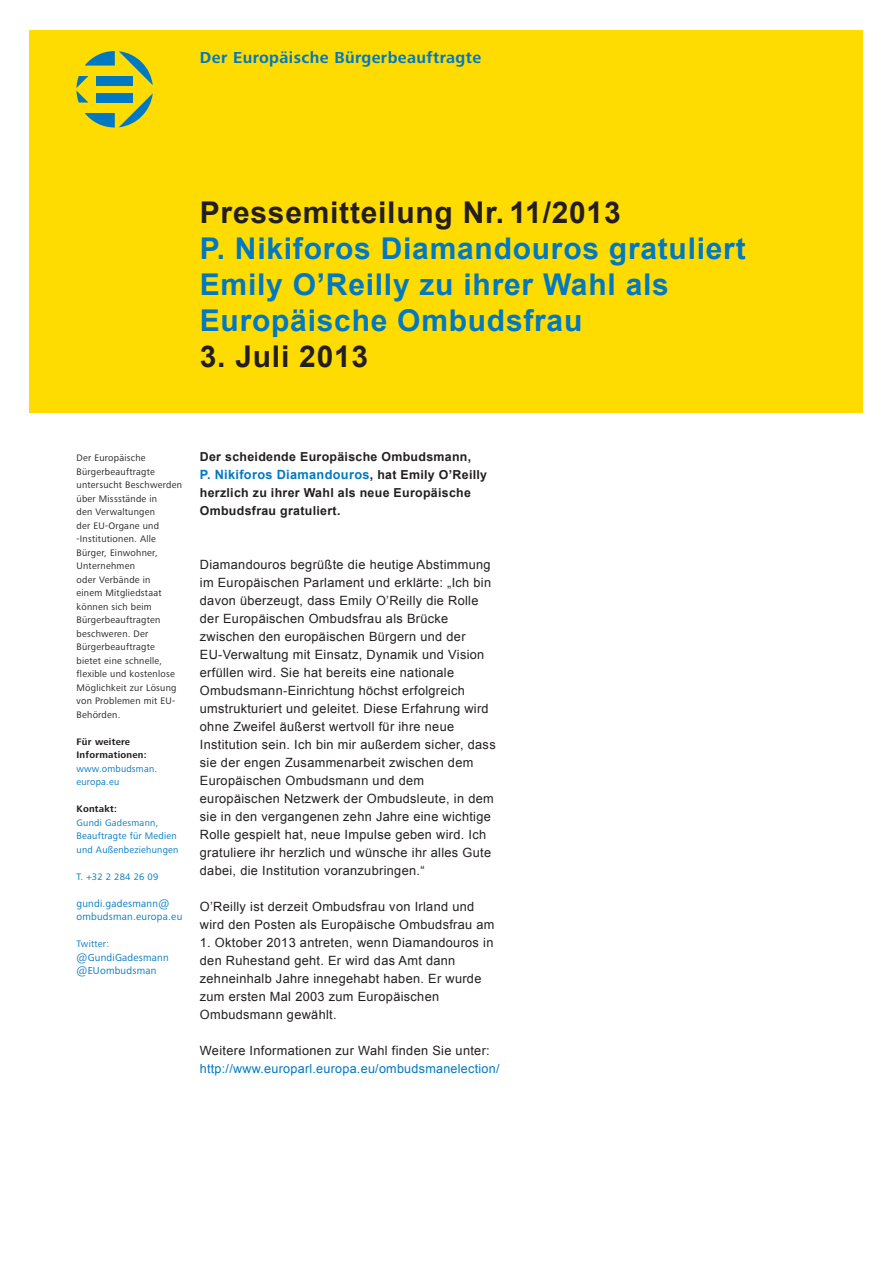
<style>
.page{position:relative;width:893px;height:1263px;background:#fff}
.page>*{position:absolute;margin:0;border:0;box-sizing:border-box;transform-origin:0 0}
.t1{font:700 30px/36px "Arial";letter-spacing:.025em;color:#0079c2}
.t2{font:700 30px "Arial";letter-spacing:.025em;color:#231f20}
.t3{font:700 16.5px "Frutiger Next LTW1 G";letter-spacing:.025em;color:#0079c2}
.t4{font:12.75px/18px "Arial";letter-spacing:.025em;color:#231f20}
.t5{font:700 12.75px "Arial";letter-spacing:.025em;color:#0079c2}
.t6{font:12.6px "Arial";letter-spacing:.02em;color:#0079c2}
.t7{font:700 12.3px/18px "Arial";letter-spacing:.025em;color:#231f20}
.t8{font:10.5px/13.5px "Frutiger Next LTW1 G";letter-spacing:.02em;color:#0079c2}
.t9{font:9.75px/13.5px "Frutiger Next LTW1 G";letter-spacing:.025em;color:#231f20}
.t10{font:9.75px/13.5px "Frutiger Next LTW1 G";letter-spacing:.025em;color:#0079c2}
.t11{font:700 9.75px/13.5px "Frutiger Next LTW1 G";letter-spacing:.025em;color:#231f20}
.s1{font-size:12.3px;color:#231f20}
</style>
<div class="page">
<div style="left:30px;top:30px;width:833px;height:382px;background:#ffdc01"></div>
<svg style="left:76px;top:51px;width:77px;height:77px"></svg>
<p class="t3" style="left:200px;top:48px;width:283px">Der Europäische Bürgerbeauftragte</p>
<p class="t2" style="left:200px;top:192px;width:422px">Pressemitteilung Nr. 11/2013</p>
<p class="t1" style="left:200px;top:231px;width:547px">P. Nikiforos Diamandouros gratuliert<br>Emily O’Reilly zu ihrer Wahl als<br>Europäische Ombudsfrau</p>
<p class="t2" style="left:200px;top:336px;width:170px">3. Juli 2013</p>
<p class="t9" style="left:77px;top:451px;width:107px">Der Europäische<br>Bürgerbeauftragte untersucht Beschwerden über Missstände in<br>den Verwaltungen<br>der EU-Organe und -Institutionen. Alle<br>Bürger, Einwohner,<br>Unternehmen<br>oder Verbände in<br>einem Mitgliedstaat können sich beim<br>Bürgerbeauftragten beschweren. Der<br>Bürgerbeauftragte<br>bietet eine schnelle, flexible und kostenlose<br>Möglichkeit zur Lösung von Problemen mit EU-<br>Behörden.</p>
<p class="t11" style="left:77px;top:735px;width:72px">Für weitere<br>Informationen:</p>
<p class="t10" style="left:77px;top:762px;width:82px">www.ombudsman. europa.eu</p>
<p class="t11" style="left:77px;top:802px;width:42px">Kontakt:</p>
<p class="t10" style="left:77px;top:816px;width:104px">Gundi Gadesmann,<br>Beauftragte für Medien und Außenbeziehungen</p>
<p class="t10" style="left:77px;top:870px;width:83px">T. +32 2 284 26 09</p>
<p class="t8" style="left:77px;top:897px;width:107px">gundi.gadesmann@ ombudsman.europa.eu</p>
<p class="t10" style="left:77px;top:937px;width:34px">Twitter:</p>
<p class="t8" style="left:77px;top:951px;width:94px">@GundiGadesmann</p>
<p class="t8" style="left:77px;top:964px;width:81px">@EUombudsman</p>
<p class="t7" style="left:200px;top:448px;width:273px">Der scheidende Europäische Ombudsmann,</p>
<p class="t5" style="left:200px;top:466px;width:289px">P. Nikiforos Diamandouros<span class="s1">, hat Emily O’Reilly</span></p>
<p class="t7" style="left:200px;top:484px;width:273px">herzlich zu ihrer Wahl als neue Europäische<br>Ombudsfrau gratuliert.</p>
<p class="t4" style="left:200px;top:556px;width:297px">Diamandouros begrüßte die heutige Abstimmung im Europäischen Parlament und erklärte: „Ich bin davon überzeugt, dass Emily O’Reilly die Rolle der Europäischen Ombudsfrau als Brücke zwischen den europäischen Bürgern und der EU-Verwaltung mit Einsatz, Dynamik und Vision erfüllen wird. Sie hat bereits eine nationale Ombudsmann-Einrichtung höchst erfolgreich umstrukturiert und geleitet. Diese Erfahrung wird ohne Zweifel äußerst wertvoll für ihre neue Institution sein. Ich bin mir außerdem sicher, dass sie der engen Zusammenarbeit zwischen dem Europäischen Ombudsmann und dem europäischen Netzwerk der Ombudsleute, in dem sie in den vergangenen zehn Jahre eine wichtige Rolle gespielt hat, neue Impulse geben wird. Ich gratuliere ihr herzlich und wünsche ihr alles Gute dabei, die Institution voranzubringen.“</p>
<p class="t4" style="left:200px;top:898px;width:296px">O’Reilly ist derzeit Ombudsfrau von Irland und wird den Posten als Europäische Ombudsfrau am</p>
<p class="t4" style="left:200px;top:934px;width:295px">1. Oktober 2013 antreten, wenn Diamandouros in den Ruhestand geht. Er wird das Amt dann zehneinhalb Jahre innegehabt haben. Er wurde zum ersten Mal 2003 zum Europäischen Ombudsmann gewählt.</p>
<p class="t4" style="left:200px;top:1042px;width:291px">Weitere Informationen zur Wahl finden Sie unter:</p>
<p class="t6" style="left:200px;top:1060px;width:301px">http://www.europarl.europa.eu/ombudsmanelection/</p>
</div>
